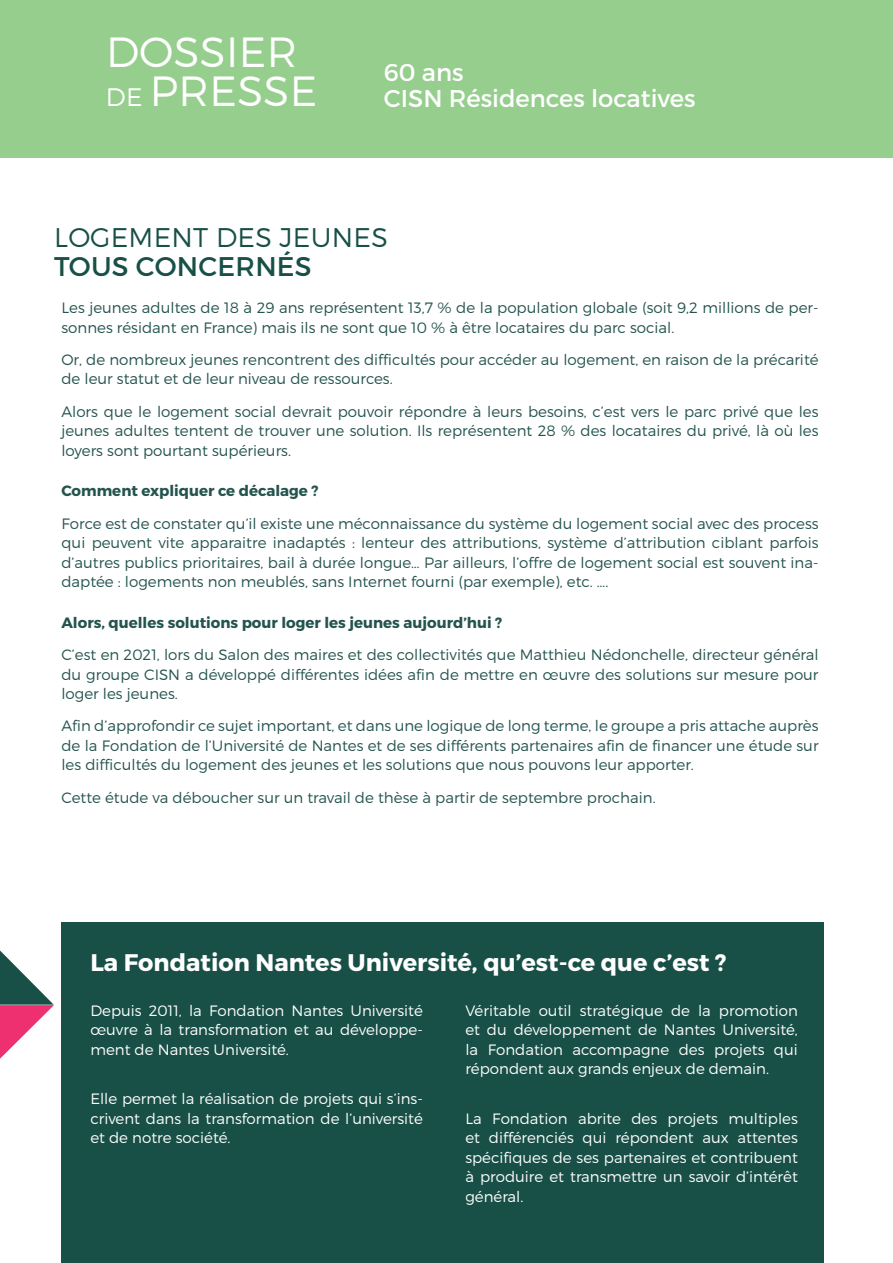
<style>
.page{position:relative;width:893px;height:1263px;background:#fff}
.page>*{position:absolute;margin:0;border:0;box-sizing:border-box;transform-origin:0 0}
.t1{font:300 42.15px/39.2px "Montserrat";letter-spacing:.01em;color:#fff}
.t2{font:300 27px "Montserrat";letter-spacing:.01em;color:#185048}
.t3{font:27px "Montserrat";letter-spacing:.01em;color:#185048}
.t4{font:24.3px/26px "Montserrat";color:#fff}
.t5{font:700 24px "Montserrat";color:#fff}
.t6{font:300 15px/19.5px "Montserrat";color:#24544e;text-align:justify}
.t7{font:300 15px/19.5px "Montserrat";color:#fff;text-align:justify}
.t8{font:700 15px "Montserrat";color:#24544e}
.s1{font-size:25.35px}
</style>
<div class="page">
<div style="left:0;top:0;width:893px;height:158px;background:#96ce8e"></div>
<div style="left:61px;top:923px;width:762px;height:340px;background:#185048"></div>
<svg style="left:0;top:950px;width:54px;height:109px"></svg>
<h1 class="t1" style="left:106px;top:32px;width:213px">DOSSIER<br><span class="s1">DE</span> PRESSE</h1>
<h3 class="t4" style="left:384px;top:60px;width:313px">60 ans<br>CISN Résidences locatives</h3>
<h2 class="t2" style="left:54px;top:221px;width:335px">LOGEMENT DES JEUNES</h2>
<h2 class="t3" style="left:54px;top:250px;width:259px">TOUS CONCERNÉS</h2>
<p class="t6" style="left:61px;top:298px;width:759px">Les jeunes adultes de 18 à 29 ans représentent 13,7 % de la population globale (soit 9,2 millions de per&shy;sonnes résidant en France) mais ils ne sont que 10 % à être locataires du parc social.</p>
<p class="t6" style="left:61px;top:349px;width:759px">Or, de nombreux jeunes rencontrent des difficultés pour accéder au logement, en raison de la précarité de leur statut et de leur niveau de ressources.</p>
<p class="t6" style="left:61px;top:401px;width:759px">Alors que le logement social devrait pouvoir répondre à leurs besoins, c’est vers le parc privé que les jeunes adultes tentent de trouver une solution. Ils représentent 28 % des locataires du privé, là où les loyers sont pourtant supérieurs.</p>
<p class="t8" style="left:61px;top:482px;width:258px">Comment expliquer ce décalage ?</p>
<p class="t6" style="left:61px;top:513px;width:759px">Force est de constater qu’il existe une méconnaissance du système du logement social avec des process qui peuvent vite apparaitre inadaptés : lenteur des attributions, système d’attribution ciblant parfois d’autres publics prioritaires, bail à durée longue… Par ailleurs, l’offre de logement social est souvent ina&shy;daptée : logements non meublés, sans Internet fourni (par exemple), etc. ….</p>
<p class="t8" style="left:61px;top:613px;width:442px">Alors, quelles solutions pour loger les jeunes aujourd’hui ?</p>
<p class="t6" style="left:61px;top:645px;width:759px">C’est en 2021, lors du Salon des maires et des collectivités que Matthieu Nédonchelle, directeur général du groupe CISN a développé différentes idées afin de mettre en œuvre des solutions sur mesure pour loger les jeunes.</p>
<p class="t6" style="left:61px;top:716px;width:759px">Afin d’approfondir ce sujet important, et dans une logique de long terme, le groupe a pris attache auprès de la Fondation de l’Université de Nantes et de ses différents partenaires afin de financer une étude sur les difficultés du logement des jeunes et les solutions que nous pouvons leur apporter.</p>
<p class="t6" style="left:61px;top:787px;width:596px">Cette étude va déboucher sur un travail de thèse à partir de septembre prochain.</p>
<h3 class="t5" style="left:90px;top:948px;width:638px">La Fondation Nantes Université, qu’est-ce que c’est ?</h3>
<p class="t7" style="left:90px;top:1001px;width:334px">Depuis 2011, la Fondation Nantes Université œuvre à la transformation et au développe&shy;ment de Nantes Université.</p>
<p class="t7" style="left:90px;top:1089px;width:334px">Elle permet la réalisation de projets qui s’ins&shy;crivent dans la transformation de l’université et de notre société.</p>
<p class="t7" style="left:465px;top:1001px;width:334px">Véritable outil stratégique de la promotion et du développement de Nantes Université, la Fondation accompagne des projets qui répondent aux grands enjeux de demain.</p>
<p class="t7" style="left:465px;top:1108px;width:334px">La Fondation abrite des projets multiples et différenciés qui répondent aux attentes spécifiques de ses partenaires et contribuent à produire et transmettre un savoir d’intérêt général.</p>
</div>
